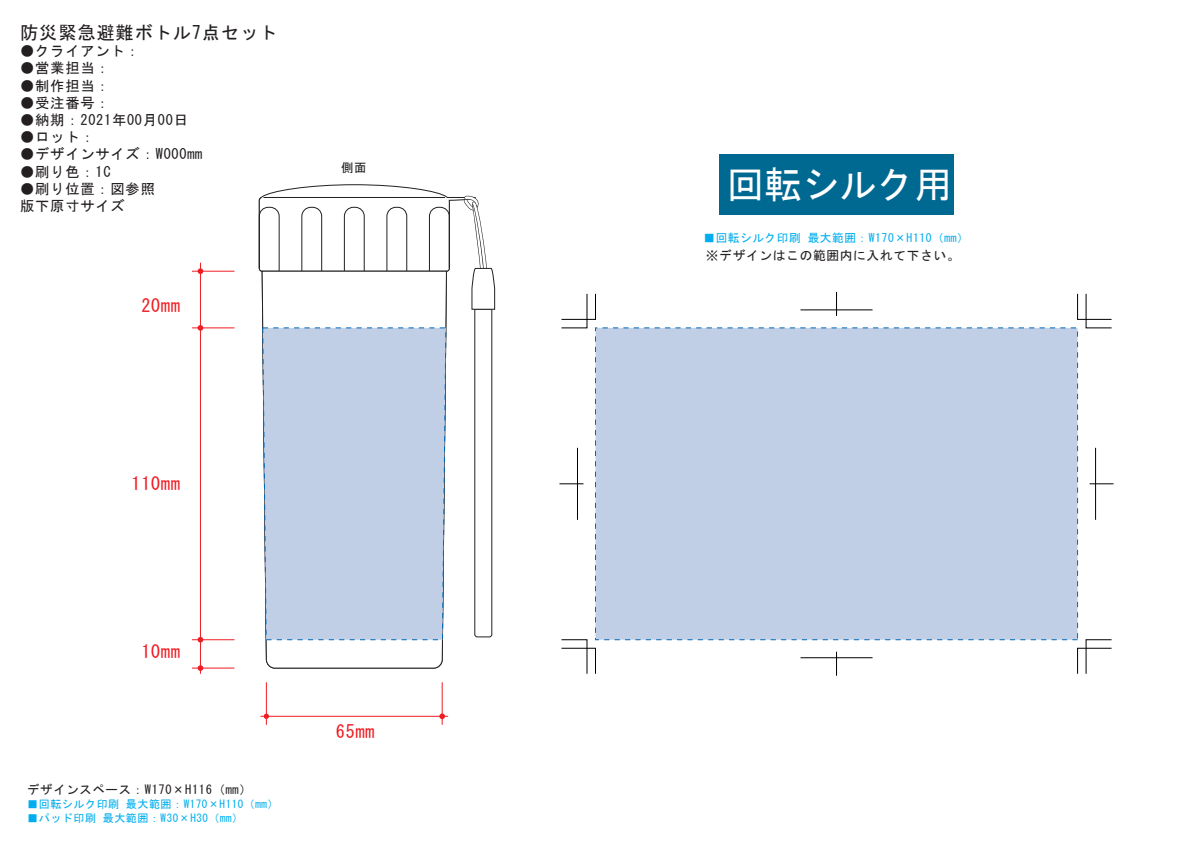
<style>
.page{position:relative;width:1191px;height:842px;background:#fff}
.page>*{position:absolute;margin:0;border:0;box-sizing:border-box;transform-origin:0 0}
.t1{font:37.5px "MS Gothic";color:#fff}
.t2{font:18.2px "MS Gothic";letter-spacing:.05em;color:#231f20}
.t3{font:18px "MS Gothic";letter-spacing:.05em;color:#ee1d23}
.t4{font:14.3px/17.2px "MS Gothic";letter-spacing:.05em;color:#231f20}
.t5{font:12.8px "MS Gothic";letter-spacing:.05em;color:#231f20}
.t6{font:12.4px "MS Gothic";letter-spacing:.05em;color:#231f20}
.t7{font:11.6px "MS Gothic";letter-spacing:.05em;color:#00aeef}
.t8{font:11px "MS Gothic";letter-spacing:.05em;color:#00aeef}
</style>
<div class="page">
<svg style="left:259px;top:184px;width:236px;height:453px"></svg>
<svg style="left:261px;top:271px;width:186px;height:398px"></svg>
<div style="left:595px;top:328px;width:482px;height:312px;background:#c0cfe5"></div>
<div style="left:262px;top:328px;width:184px;height:312px;background:#c0cfe5"></div>
<hr style="left:192px;top:271px;width:42px;height:1px;background:#ee1d23">
<hr style="left:192px;top:668px;width:42px;height:1px;background:#ee1d23">
<hr style="left:200px;top:263px;width:1px;height:411px;background:#ee1d23">
<svg style="left:198px;top:268px;width:5px;height:6px"></svg>
<hr style="left:192px;top:328px;width:42px;height:1px;background:#ee1d23">
<svg style="left:198px;top:325px;width:5px;height:6px"></svg>
<svg style="left:198px;top:665px;width:5px;height:6px"></svg>
<hr style="left:192px;top:639px;width:42px;height:1px;background:#ee1d23">
<svg style="left:198px;top:637px;width:5px;height:5px"></svg>
<hr style="left:442px;top:682px;width:1px;height:43px;background:#ee1d23">
<hr style="left:266px;top:682px;width:1px;height:43px;background:#ee1d23">
<hr style="left:260px;top:716px;width:188px;height:1px;background:#ee1d23">
<svg style="left:439px;top:713px;width:6px;height:6px"></svg>
<svg style="left:264px;top:714px;width:5px;height:5px"></svg>
<div style="left:720px;top:155px;width:234px;height:60px;background:#006991"></div>
<svg style="left:561px;top:639px;width:35px;height:35px"></svg>
<svg style="left:561px;top:294px;width:35px;height:34px"></svg>
<svg style="left:1077px;top:294px;width:34px;height:34px"></svg>
<svg style="left:1077px;top:639px;width:34px;height:35px"></svg>
<svg style="left:559px;top:484px;width:24px;height:1px"></svg>
<hr style="left:577px;top:448px;width:1px;height:72px;background:#000">
<svg style="left:1089px;top:484px;width:24px;height:1px"></svg>
<hr style="left:1095px;top:448px;width:1px;height:72px;background:#000">
<hr style="left:800px;top:310px;width:72px;height:1px;background:#000">
<svg style="left:836px;top:292px;width:1px;height:24px"></svg>
<hr style="left:800px;top:657px;width:72px;height:1px;background:#000">
<svg style="left:836px;top:652px;width:1px;height:24px"></svg>
<p class="t2" style="left:20px;top:23px;width:259px">防災緊急避難ボトル7点セット</p>
<p class="t4" style="left:20px;top:42px;width:121px">●クライアント：</p>
<p class="t4" style="left:20px;top:60px;width:91px">●営業担当：</p>
<p class="t4" style="left:20px;top:77px;width:91px">●制作担当：</p>
<p class="t4" style="left:20px;top:94px;width:91px">●受注番号：</p>
<p class="t4" style="left:20px;top:111px;width:169px">●納期：2021年00月00日</p>
<p class="t4" style="left:20px;top:128px;width:76px">●ロット：</p>
<p class="t4" style="left:20px;top:146px;width:184px">●デザインサイズ：W000mm</p>
<p class="t4" style="left:20px;top:163px;width:92px">●刷り色：1C</p>
<p class="t4" style="left:20px;top:180px;width:136px">●刷り位置：図参照版下原寸サイズ</p>
<p class="t3" style="left:141px;top:296px;width:40px">20mm</p>
<p class="t6" style="left:341px;top:161px;width:27px">側面</p>
<p class="t3" style="left:131px;top:475px;width:50px">110mm</p>
<p class="t3" style="left:141px;top:642px;width:40px">10mm</p>
<p class="t6" style="left:27px;top:783px;width:226px">デザインスペース：W170×H116（mm）</p>
<p class="t8" style="left:27px;top:798px;width:253px">■回転シルク印刷 最大範囲：W170×H110（mm）</p>
<p class="t8" style="left:27px;top:812px;width:217px">■パッド印刷 最大範囲：W30×H30（mm）</p>
<p class="t3" style="left:336px;top:722px;width:40px">65mm</p>
<h1 class="t1" style="left:727px;top:166px;width:226px">回転シルク用</h1>
<p class="t7" style="left:703px;top:232px;width:267px">■回転シルク印刷 最大範囲：W170×H110（mm）</p>
<p class="t5" style="left:706px;top:249px;width:255px">※デザインはこの範囲内に入れて下さい。</p>
</div>
